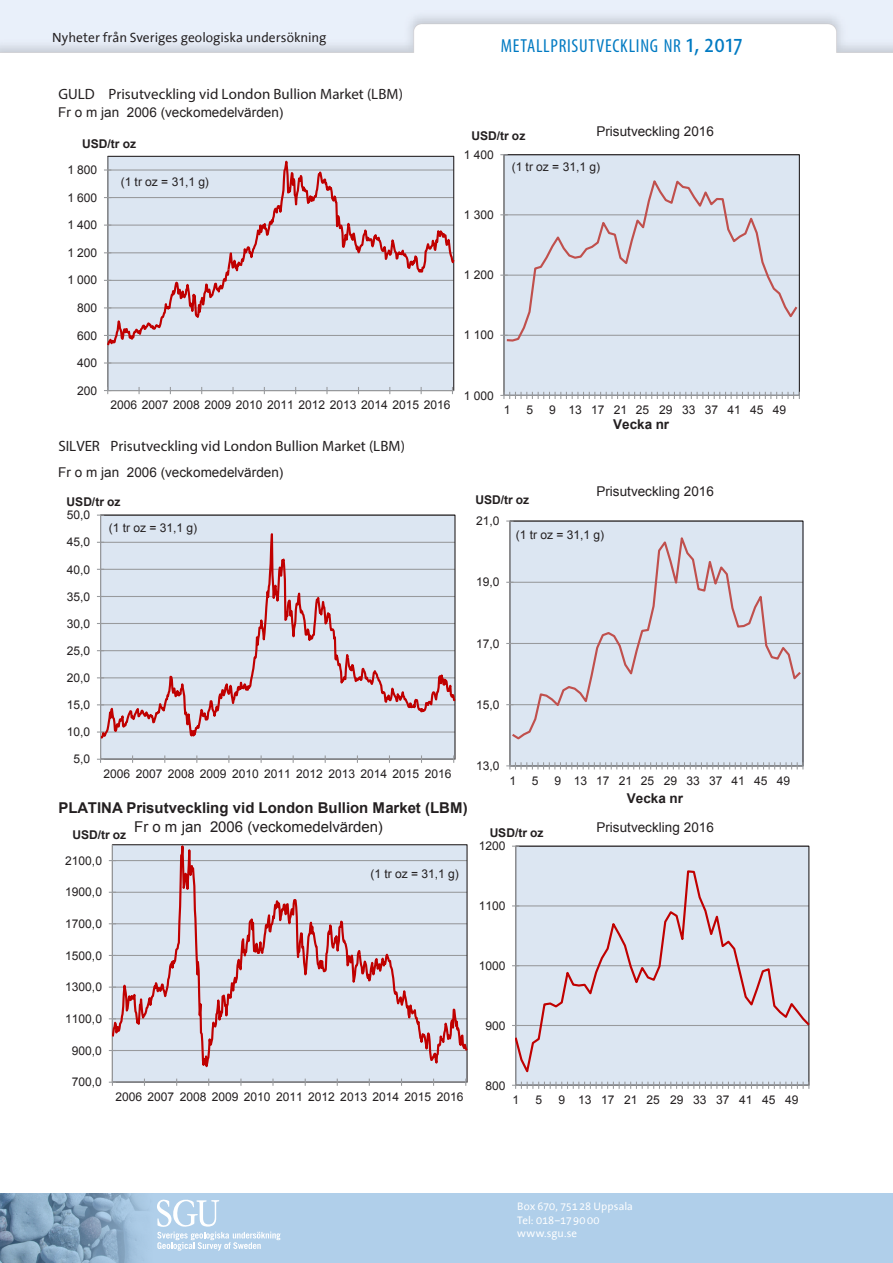
<style>
.page{position:relative;width:893px;height:1263px;background:#fff}
.page>*{position:absolute;margin:0;border:0;box-sizing:border-box;transform-origin:0 0}
.t1{font:condensed 18.9px "Myriad Pro";letter-spacing:.04em;color:#007ac2}
.t2{font:700 15px "Arial";color:#231f20}
.t3{font:700 15px/18.6px "Arial";color:#231f20}
.t4{font:13.5px "Arial";color:#231f20}
.t5{font:13.5px "The Sans Office";color:#231f20}
.t6{font:700 13.5px "Arial";color:#231f20}
.t7{font:12px "Arial";letter-spacing:-.005em;color:#231f20}
.t8{font:700 12px "Arial";color:#231f20}
.t9{font:11.1px/13.2px "The Sans Office";letter-spacing:.005em;color:#fff}
.s1{font-size:27px}
.s2{font-weight:400}
</style>
<div class="page">
<svg style="left:0;top:1193px;width:893px;height:70px;background:#a8c7e2"></svg>
<svg style="left:157px;top:1199px;width:124px;height:52px;background:#bed7ed"></svg>
<div style="left:101px;top:515px;width:354px;height:244px;background:#dce6f2"></div>
<hr style="left:100px;top:515px;width:1px;height:244px;background:#989a9d">
<hr style="left:101px;top:759px;width:354px;height:1px;background:#989a9d">
<svg style="left:97px;top:755px;width:7px;height:8px"></svg>
<svg style="left:97px;top:514px;width:359px;height:233px"></svg>
<div style="left:108px;top:156px;width:346px;height:235px;background:#dce6f2"></div>
<hr style="left:108px;top:362px;width:346px;height:1px;background:#989a9d">
<hr style="left:107px;top:156px;width:1px;height:234px;background:#989a9d">
<hr style="left:108px;top:390px;width:346px;height:1px;background:#989a9d">
<svg style="left:104px;top:387px;width:7px;height:7px"></svg>
<svg style="left:232px;top:387px;width:2px;height:7px"></svg>
<svg style="left:326px;top:387px;width:2px;height:7px"></svg>
<svg style="left:104px;top:155px;width:351px;height:194px"></svg>
<div style="left:504px;top:155px;width:295px;height:241px;background:#dce6f2"></div>
<hr style="left:503px;top:155px;width:1px;height:240px;background:#989a9d">
<svg style="left:500px;top:392px;width:300px;height:7px"></svg>
<svg style="left:505px;top:176px;width:294px;height:167px"></svg>
<div style="left:510px;top:521px;width:293px;height:245px;background:#dce6f2"></div>
<hr style="left:509px;top:521px;width:1px;height:245px;background:#989a9d">
<svg style="left:506px;top:520px;width:7px;height:2px"></svg>
<svg style="left:506px;top:762px;width:297px;height:7px"></svg>
<svg style="left:510px;top:529px;width:293px;height:212px"></svg>
<svg style="left:109px;top:845px;width:359px;height:241px;background:#d7d5df"></svg>
<div style="left:516px;top:846px;width:293px;height:239px;background:#dce6f2"></div>
<hr style="left:515px;top:846px;width:1px;height:239px;background:#989a9d">
<svg style="left:512px;top:1082px;width:297px;height:7px"></svg>
<svg style="left:516px;top:869px;width:294px;height:209px"></svg>
<p class="t5" style="left:52px;top:31px;width:276px">Nyheter från Sveriges geologiska undersökning</p>
<p class="t2" style="left:58px;top:84px;width:346px">GULD Prisutveckling vid London Bullion Market (LBM)</p>
<p class="t4" style="left:58px;top:103px;width:227px">Fr o m jan 2006 (veckomedelvärden)</p>
<p class="t8" style="left:82px;top:136px;width:55px">USD/tr oz</p>
<p class="t7" style="left:121px;top:174px;width:90px">(1 tr oz = 31,1 g)</p>
<p class="t7" style="left:67px;top:162px;width:31px">1 800</p>
<p class="t7" style="left:67px;top:190px;width:31px">1 600</p>
<p class="t7" style="left:67px;top:217px;width:31px">1 400</p>
<p class="t7" style="left:67px;top:245px;width:31px">1 200</p>
<p class="t7" style="left:67px;top:272px;width:31px">1 000</p>
<p class="t7" style="left:77px;top:300px;width:22px">800</p>
<p class="t7" style="left:77px;top:327px;width:22px">600</p>
<p class="t7" style="left:77px;top:355px;width:22px">400</p>
<p class="t7" style="left:77px;top:383px;width:22px">200</p>
<p class="t7" style="left:110px;top:397px;width:342px">2006 2007 2008 2009 2010 2011 2012 2013 2014 2015 2016</p>
<p class="t2" style="left:58px;top:437px;width:348px">SILVER Prisutveckling vid London Bullion Market (LBM)</p>
<p class="t4" style="left:58px;top:463px;width:227px">Fr o m jan 2006 (veckomedelvärden)</p>
<p class="t8" style="left:67px;top:493px;width:55px">USD/tr oz</p>
<p class="t7" style="left:109px;top:520px;width:90px">(1 tr oz = 31,1 g)</p>
<p class="t7" style="left:67px;top:507px;width:25px">50,0</p>
<p class="t7" style="left:67px;top:534px;width:25px">45,0</p>
<p class="t7" style="left:67px;top:561px;width:25px">40,0</p>
<p class="t7" style="left:67px;top:588px;width:25px">35,0</p>
<p class="t7" style="left:67px;top:616px;width:25px">30,0</p>
<p class="t7" style="left:67px;top:643px;width:25px">25,0</p>
<p class="t7" style="left:67px;top:670px;width:25px">20,0</p>
<p class="t7" style="left:67px;top:697px;width:25px">15,0</p>
<p class="t7" style="left:67px;top:724px;width:25px">10,0</p>
<p class="t7" style="left:74px;top:751px;width:18px">5,0</p>
<p class="t7" style="left:104px;top:766px;width:349px">2006 2007 2008 2009 2010 2011 2012 2013 2014 2015 2016</p>
<h1 class="t1" style="left:501px;top:34px;width:243px">METALLPRISUTVECKLING NR <span class="s1">1, 2017</span></h1>
<p class="t4" style="left:596px;top:122px;width:119px">Prisutveckling 2016</p>
<p class="t8" style="left:471px;top:128px;width:55px">USD/tr oz</p>
<p class="t7" style="left:512px;top:159px;width:90px">(1 tr oz = 31,1 g)</p>
<p class="t7" style="left:464px;top:147px;width:31px">1 400</p>
<p class="t7" style="left:464px;top:207px;width:31px">1 300</p>
<p class="t7" style="left:464px;top:267px;width:31px">1 200</p>
<p class="t7" style="left:464px;top:327px;width:31px">1 100</p>
<p class="t7" style="left:464px;top:387px;width:31px">1 000</p>
<p class="t7" style="left:504px;top:402px;width:8px">1</p>
<p class="t7" style="left:526px;top:402px;width:8px">5</p>
<p class="t7" style="left:549px;top:402px;width:239px">9 13 17 21 25 29 33 37 41 45 49</p>
<p class="t6" style="left:613px;top:415px;width:58px">Vecka nr</p>
<p class="t4" style="left:596px;top:482px;width:119px">Prisutveckling 2016</p>
<p class="t8" style="left:475px;top:492px;width:55px">USD/tr oz</p>
<p class="t7" style="left:516px;top:526px;width:90px">(1 tr oz = 31,1 g)</p>
<p class="t7" style="left:476px;top:513px;width:25px">21,0</p>
<p class="t7" style="left:476px;top:574px;width:25px">19,0</p>
<p class="t7" style="left:476px;top:636px;width:25px">17,0</p>
<p class="t7" style="left:476px;top:697px;width:25px">15,0</p>
<p class="t7" style="left:476px;top:758px;width:25px">13,0</p>
<p class="t7" style="left:509px;top:772px;width:8px">1</p>
<p class="t7" style="left:532px;top:772px;width:8px">5</p>
<p class="t7" style="left:554px;top:772px;width:237px">9 13 17 21 25 29 33 37 41 45 49</p>
<p class="t3" style="left:134px;top:799px;width:335px;text-indent:-76px">PLATINA Prisutveckling vid London Bullion Market (LBM)<br><span class="s2">Fr o m jan 2006 (veckomedelvärden)</span></p>
<p class="t8" style="left:72px;top:827px;width:55px">USD/tr oz</p>
<p class="t7" style="left:65px;top:853px;width:38px">2100,0</p>
<p class="t7" style="left:65px;top:884px;width:38px">1900,0</p>
<p class="t7" style="left:65px;top:916px;width:38px">1700,0</p>
<p class="t7" style="left:65px;top:948px;width:38px">1500,0</p>
<p class="t7" style="left:65px;top:979px;width:38px">1300,0</p>
<p class="t7" style="left:65px;top:1011px;width:38px">1100,0</p>
<p class="t7" style="left:72px;top:1043px;width:32px">900,0</p>
<p class="t7" style="left:72px;top:1074px;width:32px">700,0</p>
<p class="t7" style="left:370px;top:866px;width:90px">(1 tr oz = 31,1 g)</p>
<p class="t7" style="left:115px;top:1089px;width:350px">2006 2007 2008 2009 2010 2011 2012 2013 2014 2015 2016</p>
<p class="t8" style="left:490px;top:825px;width:55px">USD/tr oz</p>
<p class="t7" style="left:479px;top:838px;width:28px">1200</p>
<p class="t7" style="left:479px;top:898px;width:28px">1100</p>
<p class="t7" style="left:479px;top:958px;width:28px">1000</p>
<p class="t7" style="left:485px;top:1018px;width:22px">900</p>
<p class="t7" style="left:485px;top:1077px;width:22px">800</p>
<p class="t6" style="left:627px;top:789px;width:58px">Vecka nr</p>
<p class="t4" style="left:596px;top:818px;width:119px">Prisutveckling 2016</p>
<p class="t7" style="left:512px;top:1092px;width:8px">1</p>
<p class="t7" style="left:535px;top:1092px;width:8px">5</p>
<p class="t7" style="left:558px;top:1092px;width:242px">9 13 17 21 25 29 33 37 41 45 49</p>
<p class="t9" style="left:517px;top:1200px;width:117px">Box 670, 75128 Uppsala<br>Tel: 018–179000 www.sgu.se</p>
</div>
